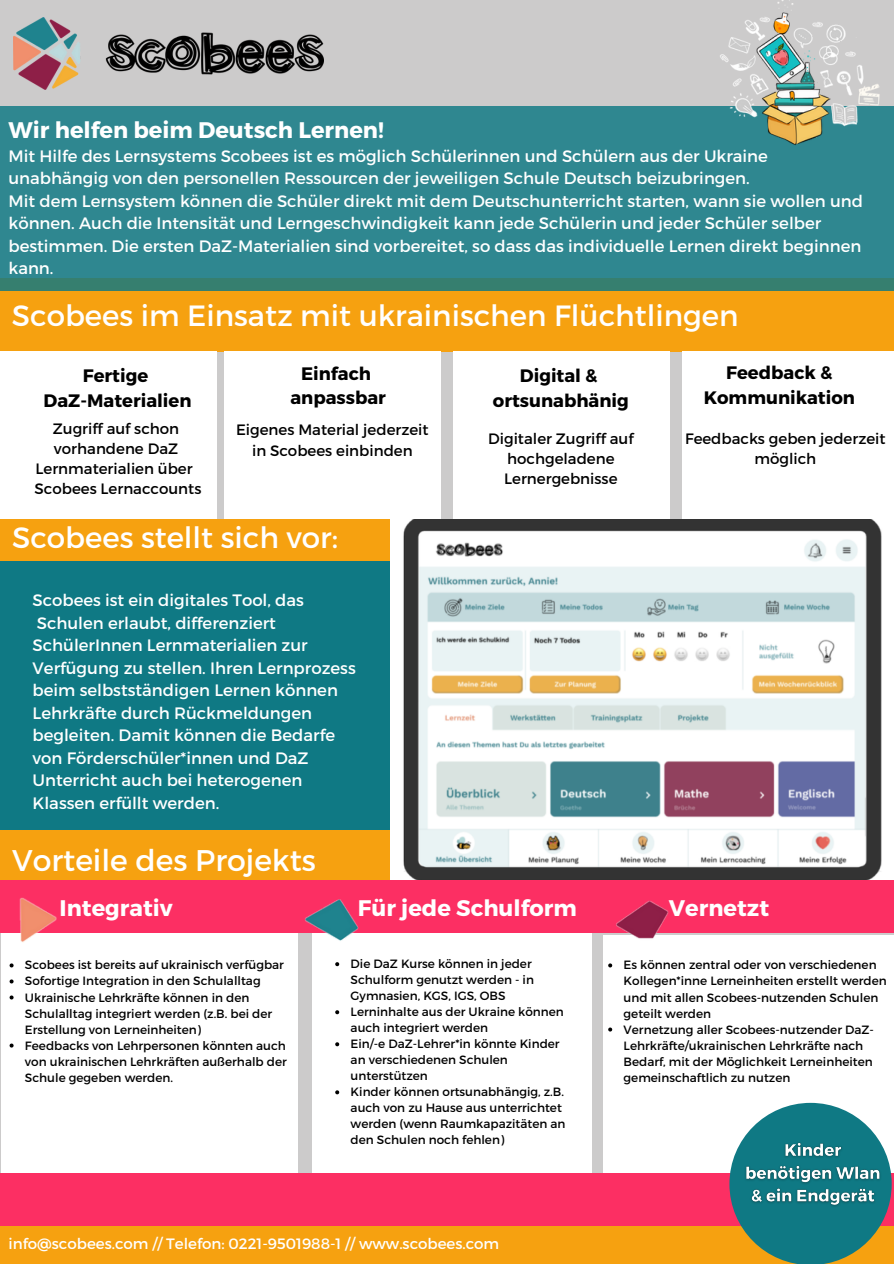
<style>
.page{position:relative;width:894px;height:1264px;background:#fff}
.page>*{position:absolute;margin:0;border:0;box-sizing:border-box;transform-origin:0 0}
.t1{font:29.85px "Montserrat";color:#fff}
.t2{font:29.25px "Montserrat";color:#fff}
.t3{font:700 22.5px "Montserrat";color:#fff}
.t4{font:700 18px/24.8px "Montserrat";color:#000;text-align:center}
.t5{font:16.5px/22.5px "Montserrat";color:#fff}
.t6{font:15px/20.2px "Montserrat";color:#000;text-align:center}
.t7{font:15px "Montserrat";color:#fff}
.t8{font:12px/16px "Montserrat";color:#000}
</style>
<div class="page">
<div style="left:0;top:0;width:893px;height:1263px;background:#cccbcb"></div>
<div style="left:0;top:1225px;width:893px;height:38px;background:#f6a110"></div>
<img style="left:389px;top:519px;width:504px;height:360px">
<div style="left:0;top:278px;width:893px;height:73px;background:#f6a110"></div>
<div style="left:0;top:106px;width:893px;height:184px;background:#2f8790"></div>
<div style="left:0;top:351px;width:216px;height:168px;background:#fff"></div>
<img style="left:716px;top:0;width:173px;height:165px">
<div style="left:0;top:879px;width:893px;height:53px;background:#fc2f63"></div>
<div style="left:224px;top:351px;width:216px;height:168px;background:#fff"></div>
<div style="left:453px;top:351px;width:216px;height:168px;background:#fff"></div>
<div style="left:0;top:519px;width:389px;height:44px;background:#f6a110"></div>
<div style="left:603px;top:934px;width:290px;height:255px;background:#fff"></div>
<div style="left:0;top:561px;width:389px;height:282px;background:#0f7984"></div>
<div style="left:0;top:830px;width:389px;height:50px;background:#f6a110"></div>
<img style="left:13px;top:17px;width:310px;height:72px">
<div style="left:1px;top:932px;width:296px;height:257px;background:#fff"></div>
<svg style="left:10px;top:1043px;width:4px;height:4px"></svg>
<img style="left:0;top:897px;width:116px;height:101px">
<div style="left:0;top:1172px;width:893px;height:53px;background:#fc2f63"></div>
<div style="left:681px;top:351px;width:212px;height:168px;background:#fff"></div>
<div style="left:312px;top:932px;width:279px;height:240px;background:#fff"></div>
<svg style="left:729px;top:1102px;width:162px;height:161px"></svg>
<svg style="left:608px;top:1027px;width:4px;height:4px"></svg>
<svg style="left:335px;top:1010px;width:4px;height:4px"></svg>
<svg style="left:335px;top:1042px;width:4px;height:4px"></svg>
<svg style="left:335px;top:1090px;width:4px;height:4px"></svg>
<img style="left:246px;top:843px;width:154px;height:154px">
<img style="left:559px;top:846px;width:149px;height:148px">
<img style="left:740px;top:1134px;width:145px;height:76px">
<p class="t3" style="left:9px;top:116px;width:377px">Wir helfen beim Deutsch Lernen!</p>
<p class="t5" style="left:9px;top:144px;width:760px">Mit Hilfe des Lernsystems Scobees ist es möglich Schülerinnen und Schülern aus der Ukraine unabhängig von den personellen Ressourcen der jeweiligen Schule Deutsch beizubringen.</p>
<p class="t5" style="left:9px;top:189px;width:855px">Mit dem Lernsystem können die Schüler direkt mit dem Deutschunterricht starten, wann sie wollen und können. Auch die Intensität und Lerngeschwindigkeit kann jede Schülerin und jeder Schüler selber bestimmen. Die ersten DaZ-Materialien sind vorbereitet, so dass das individuelle Lernen direkt beginnen kann.</p>
<p class="t2" style="left:12px;top:296px;width:728px">Scobees im Einsatz mit ukrainischen Flüchtlingen</p>
<p class="t4" style="left:83px;top:362px;width:67px">Fertige</p>
<p class="t4" style="left:44px;top:387px;width:149px">DaZ-Materialien</p>
<p class="t6" style="left:35px;top:417px;width:168px">Zugriff auf schon vorhandene DaZ<br>Lernmaterialien über<br>Scobees Lernaccounts</p>
<p class="t4" style="left:301px;top:360px;width:71px">Einfach</p>
<p class="t4" style="left:290px;top:384px;width:97px">anpassbar</p>
<p class="t4" style="left:519px;top:362px;width:79px">Digital &amp;</p>
<p class="t4" style="left:492px;top:387px;width:137px">ortsunabhänig</p>
<p class="t6" style="left:236px;top:419px;width:194px">Eigenes Material jederzeit in Scobees einbinden</p>
<p class="t6" style="left:488px;top:427px;width:147px">Digitaler Zugriff auf hochgeladene<br>Lernergebnisse</p>
<p class="t2" style="left:12px;top:518px;width:327px">Scobees stellt sich vor:</p>
<p class="t5" style="left:33px;top:588px;width:324px">Scobees ist ein digitales Tool, das Schulen erlaubt, differenziert SchülerInnen Lernmaterialien zur Verfügung zu stellen. Ihren Lernprozess beim selbstständigen Lernen können Lehrkräfte durch Rückmeldungen begleiten. Damit können die Bedarfe von Förderschüler*innen und DaZ Unterricht auch bei heterogenen Klassen erfüllt werden.</p>
<p class="t1" style="left:12px;top:840px;width:305px">Vorteile des Projekts</p>
<p class="t4" style="left:703px;top:360px;width:153px">Feedback &amp;<br>Kommunikation</p>
<p class="t6" style="left:684px;top:427px;width:202px">Feedbacks geben jederzeit möglich</p>
<p class="t3" style="left:60px;top:893px;width:114px">Integrativ</p>
<p class="t3" style="left:668px;top:893px;width:102px">Vernetzt</p>
<p class="t3" style="left:358px;top:893px;width:220px">Für jede Schulform</p>
<p class="t8" style="left:350px;top:955px;width:185px">Die DaZ Kurse können in jeder<br>Schulform genutzt werden - in<br>Gymnasien, KGS, IGS, OBS</p>
<p class="t8" style="left:350px;top:1003px;width:215px">Lerninhalte aus der Ukraine können auch integriert werden</p>
<p class="t8" style="left:350px;top:1035px;width:210px">Ein/-e DaZ-Lehrer*in könnte Kinder an verschiedenen Schulen unterstützen</p>
<p class="t8" style="left:350px;top:1083px;width:216px">Kinder können ortsunabhängig, z.B. auch von zu Hause aus unterrichtet werden (wenn Raumkapazitäten an den Schulen noch fehlen)</p>
<p class="t8" style="left:25px;top:956px;width:260px">Scobees ist bereits auf ukrainisch verfügbar</p>
<p class="t8" style="left:25px;top:972px;width:237px">Sofortige Integration in den Schulalltag</p>
<p class="t8" style="left:25px;top:988px;width:249px">Ukrainische Lehrkräfte können in den<br>Schulalltag integriert werden (z.B. bei der<br>Erstellung von Lerneinheiten)</p>
<p class="t8" style="left:25px;top:1036px;width:263px;text-align:justify">Feedbacks von Lehrpersonen könnten auch von ukrainischen Lehrkräften außerhalb der Schule gegeben werden.</p>
<p class="t8" style="left:623px;top:956px;width:264px">Es können zentral oder von verschiedenen Kollegen*inne Lerneinheiten erstellt werden und mit allen Scobees-nutzenden Schulen geteilt werden</p>
<p class="t8" style="left:623px;top:1020px;width:252px">Vernetzung aller Scobees-nutzender DaZ-Lehrkräfte/ukrainischen Lehrkräfte nach Bedarf, mit der Möglichkeit Lerneinheiten gemeinschaftlich zu nutzen</p>
<p class="t7" style="left:9px;top:1233px;width:492px">info@scobees.com // Telefon: 0221-9501988-1 // www.scobees.com</p>
</div>
